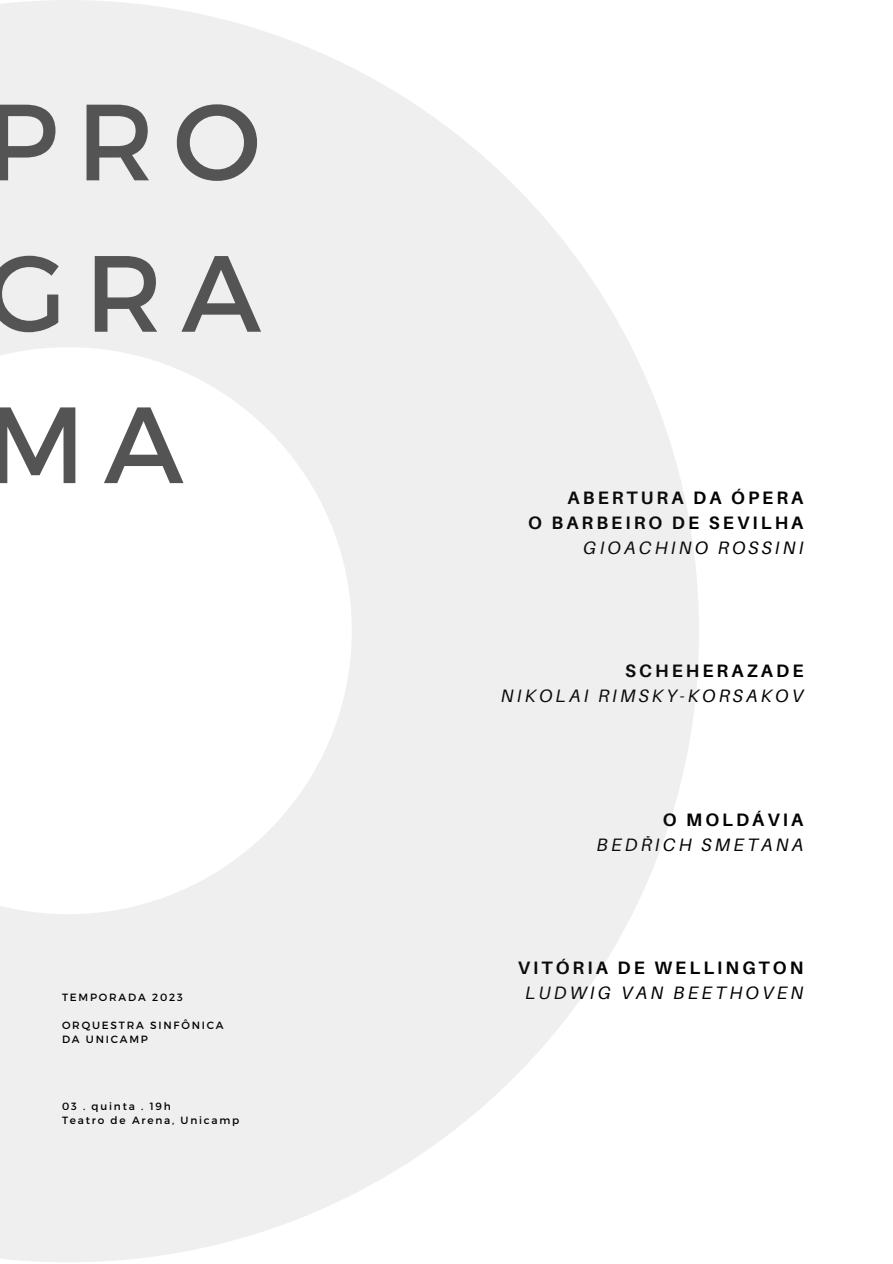
<style>
.page{position:relative;width:893px;height:1264px;background:#fff}
.page>*{position:absolute;margin:0;border:0;box-sizing:border-box;transform-origin:0 0}
.t1{font:108.15px "Montserrat";letter-spacing:.17em;color:#545454}
.t2{font:700 18px "Aileron";letter-spacing:.17em;color:#030303}
.t3{font:italic 18px "Aileron";letter-spacing:.17em;color:#030303}
.t4{font:10.5px "Montserrat";letter-spacing:.17em;color:#000}
</style>
<div class="page">
<div style="left:0;top:0;width:700px;height:1262px;background:linear-gradient(to right,#f5f5f5,#f6f6f6)"></div>
<p class="t1" style="left:-15px;top:71px;width:277px">PRO</p>
<p class="t1" style="left:-15px;top:223px;width:277px">GRA</p>
<p class="t1" style="left:-15px;top:374px;width:200px">MA</p>
<p class="t4" style="left:62px;top:990px;width:122px">TEMPORADA 2023</p>
<p class="t4" style="left:62px;top:1018px;width:163px">ORQUESTRA SINFÔNICA</p>
<p class="t4" style="left:62px;top:1032px;width:87px">DA UNICAMP</p>
<p class="t4" style="left:62px;top:1099px;width:110px">03 . quinta . 19h</p>
<p class="t4" style="left:62px;top:1113px;width:179px">Teatro de Arena, Unicamp</p>
<p class="t2" style="left:567px;top:487px;width:237px">ABERTURA DA ÓPERA</p>
<p class="t2" style="left:528px;top:511px;width:277px">O BARBEIRO DE SEVILHA</p>
<p class="t3" style="left:583px;top:536px;width:222px">GIOACHINO ROSSINI</p>
<p class="t2" style="left:625px;top:660px;width:180px">SCHEHERAZADE</p>
<p class="t3" style="left:501px;top:684px;width:304px">NIKOLAI RIMSKY-KORSAKOV</p>
<p class="t2" style="left:662px;top:808px;width:142px">O MOLDÁVIA</p>
<p class="t3" style="left:596px;top:833px;width:208px">BEDŘICH SMETANA</p>
<p class="t2" style="left:517px;top:956px;width:287px">VITÓRIA DE WELLINGTON</p>
<p class="t3" style="left:525px;top:981px;width:280px">LUDWIG VAN BEETHOVEN</p>
</div>
